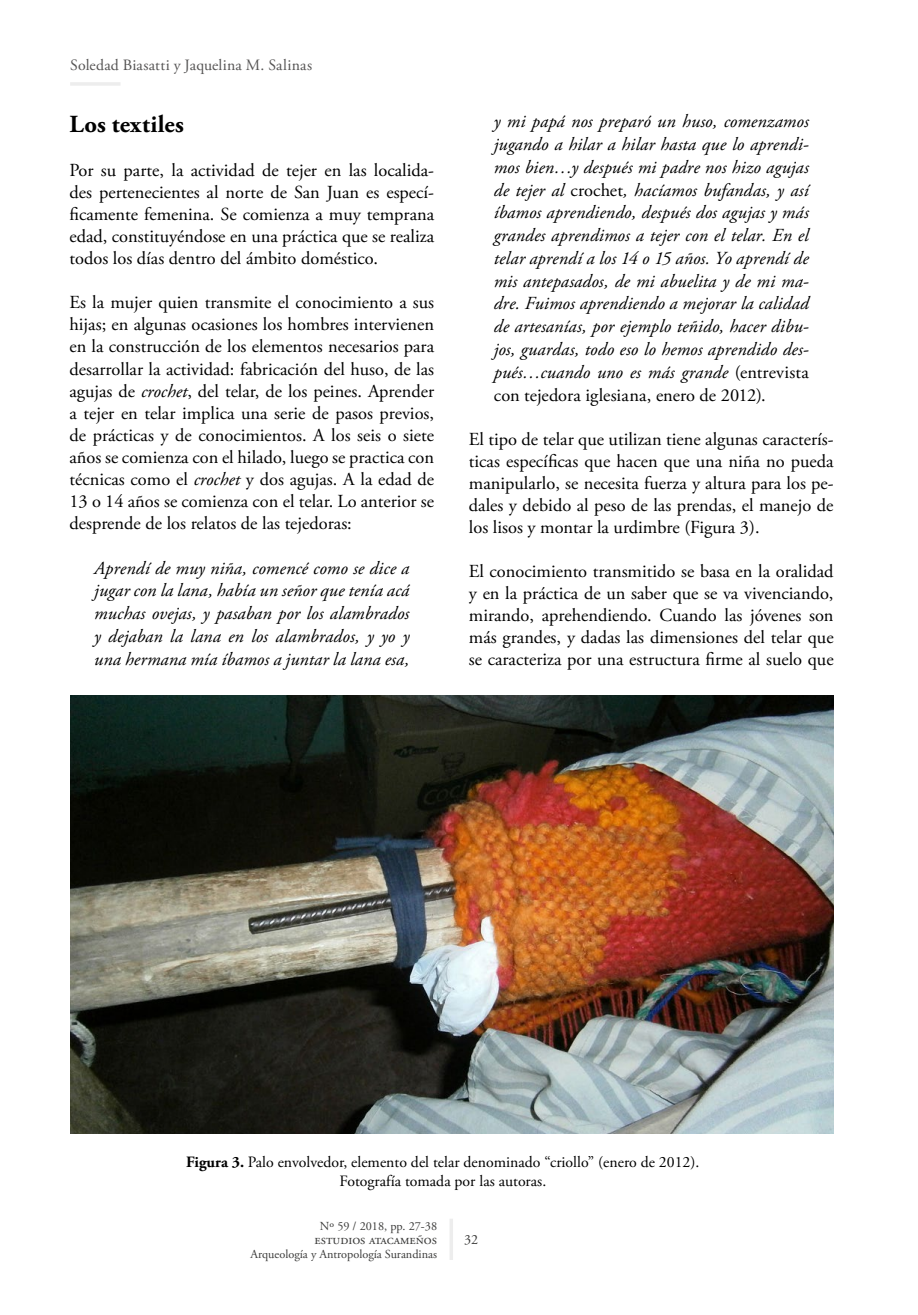
<style>
.page{position:relative;width:918px;height:1315px;background:#fff}
.page>*{position:absolute;margin:0;border:0;box-sizing:border-box;transform-origin:0 0}
.t1{font:700 24.5px "Adobe Garamond Pro";letter-spacing:.015em;color:#000}
.t2{font:18.38px/22.1px "Adobe Garamond Pro";color:#000;text-align:justify}
.t3{font:italic 18.38px/22.8px "Adobe Garamond Pro";letter-spacing:.01em;color:#000;text-align:justify}
.t4{font:15.75px/19.2px "Adobe Garamond Pro";color:#000;text-align:center}
.t5{font:15.75px "Adobe Garamond Pro";letter-spacing:.015em;color:#555454}
.t6{font:14px "Adobe Garamond Pro";color:#3c3c3b}
.t7{font:12.25px "Adobe Garamond Pro";color:#3c3c3b}
.s1{font-style:italic}
.s2{font-style:normal}
.s3{font-weight:700}
</style>
<div class="page">
<hr style="left:70px;top:82px;width:50px;height:4px;background:#ededed">
<hr style="left:449px;top:1218px;width:4px;height:42px;background:#ededed">
<img style="left:70px;top:695px;width:763px;height:439px">
<p class="t5" style="left:70px;top:55px;width:243px">Soledad Biasatti y Jaquelina M. Salinas</p>
<h1 class="t1" style="left:69px;top:110px;width:116px">Los textiles</h1>
<p class="t2" style="left:69px;top:160px;width:366px">Por su parte, la actividad de tejer en las localida&shy;des pertenecientes al norte de San Juan es especí&shy;ficamente femenina. Se comienza a muy temprana edad, constituyéndose en una práctica que se realiza todos los días dentro del ámbito doméstico.</p>
<p class="t2" style="left:69px;top:292px;width:366px">Es la mujer quien transmite el conocimiento a sus hijas; en algunas ocasiones los hombres intervienen en la construcción de los elementos necesarios para desarrollar la actividad: fabricación del huso, de las agujas de <span class="s1">crochet</span>, del telar, de los peines. Aprender a tejer en telar implica una serie de pasos previos, de prácticas y de conocimientos. A los seis o siete años se comienza con el hilado, luego se practica con técnicas como el <span class="s1">crochet</span> y dos agujas. A la edad de 13 o 14 años se comienza con el telar. Lo anterior se desprende de los relatos de las tejedoras:</p>
<p class="t3" style="left:94px;top:557px;width:317px">Aprendí de muy niña, comencé como se dice a jugar con la lana, había un señor que tenía acá muchas ovejas, y pasaban por los alambrados y dejaban la lana en los alambrados, y yo y una hermana mía íbamos a juntar la lana esa,</p>
<p class="t3" style="left:494px;top:111px;width:317px">y mi papá nos preparó un huso, comenzamos jugando a hilar a hilar hasta que lo aprendi&shy;mos bien…y después mi padre nos hizo agujas de tejer al <span class="s2">crochet</span>, hacíamos bufandas, y así íbamos aprendiendo, después dos agujas y más grandes aprendimos a tejer con el telar. En el telar aprendí a los 14 o 15 años. Yo aprendí de mis antepasados, de mi abuelita y de mi ma&shy;dre. Fuimos aprendiendo a mejorar la calidad de artesanías, por ejemplo teñido, hacer dibu&shy;jos, guardas, todo eso lo hemos aprendido des&shy;pués…cuando uno es más grande <span class="s2">(entrevista con tejedora iglesiana, enero de 2012).</span></p>
<p class="t2" style="left:469px;top:428px;width:366px">El tipo de telar que utilizan tiene algunas caracterís&shy;ticas específicas que hacen que una niña no pueda manipularlo, se necesita fuerza y altura para los pe&shy;dales y debido al peso de las prendas, el manejo de los lisos y montar la urdimbre (Figura 3).</p>
<p class="t2" style="left:469px;top:561px;width:366px">El conocimiento transmitido se basa en la oralidad y en la práctica de un saber que se va vivenciando, mirando, aprehendiendo. Cuando las jóvenes son más grandes, y dadas las dimensiones del telar que se caracteriza por una estructura firme al suelo que</p>
<p class="t4" style="left:186px;top:1152px;width:514px"><span class="s3">Figura 3.</span> Palo envolvedor, elemento del telar denominado “criollo” (enero de 2012).<br>Fotografía tomada por las autoras.</p>
<p class="t7" style="left:320px;top:1218px;width:119px">Nº 59 / 2018, pp. 27-38</p>
<p class="t6" style="left:314px;top:1231px;width:124px">estudios atacameños</p>
<p class="t7" style="left:251px;top:1246px;width:188px">Arqueología y Antropología Surandinas</p>
<p class="t6" style="left:464px;top:1231px;width:15px">32</p>
</div>
